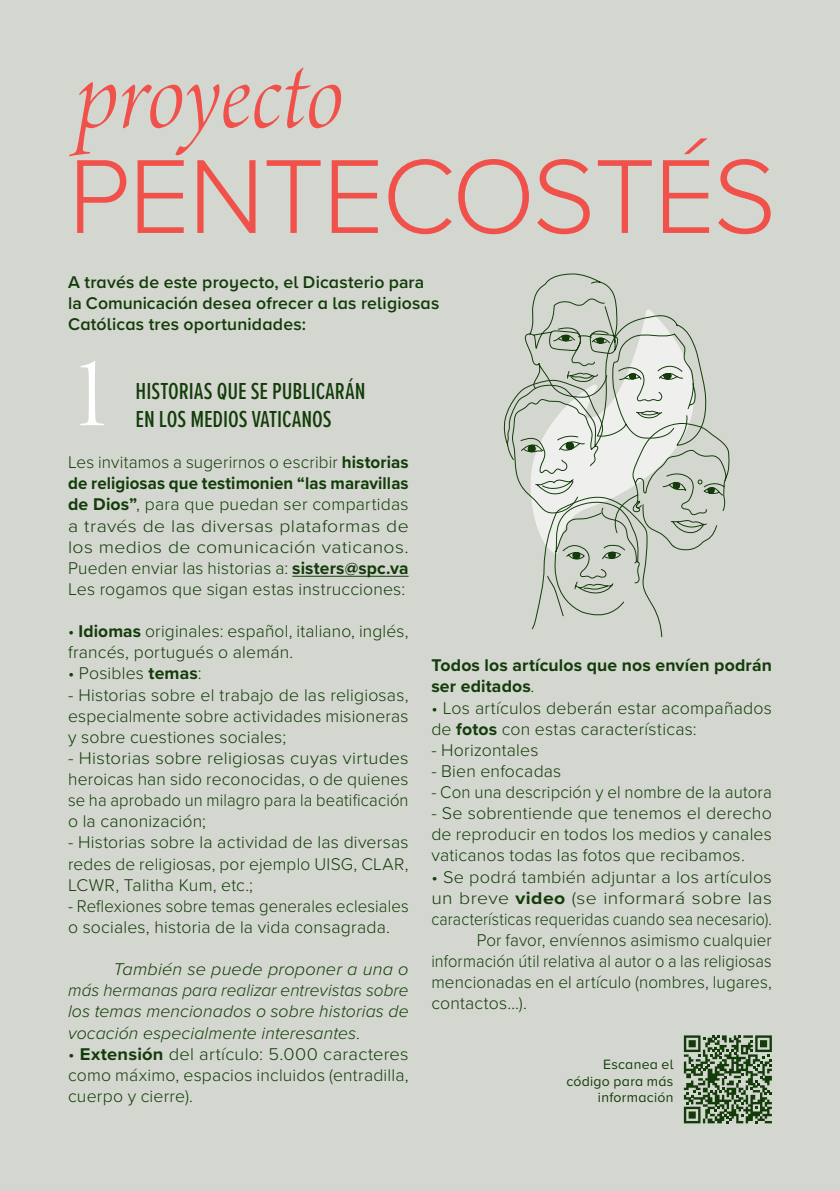
<style>
.page{position:relative;width:840px;height:1191px;background:#fff}
.page>*{position:absolute;margin:0;border:0;box-sizing:border-box;transform-origin:0 0}
.t1{font:300 109px "Proxima Nova";letter-spacing:-.015em;color:#f0524b}
.t2{font:106px "Arno Pro Light Display";color:#fff}
.t3{font:105.6px "Arno Pro Light Italic Display";letter-spacing:-.005em;color:#f0524b}
.t4{font:500 24px "Proxima Nova Ex Cn";color:#133c0a}
.t5{font:300 17.6px/21.2px "Proxima Nova";letter-spacing:.01em;color:#133c0a;text-align:justify}
.t6{font:300 17.6px/21.2px "Proxima Nova";letter-spacing:.01em;color:#133c0a;text-align:justify;scale:.96 1}
.t7{font:italic 300 17.6px/21.2px "Proxima Nova";letter-spacing:.005em;color:#133c0a;text-align:justify}
.t8{font:300 17.6px/21.2px "Proxima Nova";letter-spacing:.01em;color:#133c0a;text-align:justify;scale:1.05 1}
.t9{font:600 17.6px/21.2px "Proxima Nova";letter-spacing:.01em;color:#133c0a}
.t10{font:300 17.6px/21.2px "Proxima Nova";letter-spacing:.01em;color:#133c0a;text-align:justify;scale:1.04 1}
.t11{font:300 17.6px/21.2px "Proxima Nova";letter-spacing:.01em;color:#133c0a;scale:.95 1}
.t12{font:700 17.6px/21.2px "Proxima Nova";letter-spacing:.01em;color:#133c0a}
.t13{font:14px/16.8px "Proxima Nova";letter-spacing:.02em;color:#133c0a;text-align:right}
.s1{font-weight:700}
.s2{font-weight:300}
</style>
<div class="page">
<div style="left:0;top:0;width:839px;height:1191px;background:#d4d7cf"></div>
<hr style="left:292px;top:576px;width:116px;height:1px;background:#133c0a">
<svg style="left:503px;top:273px;width:226px;height:364px"></svg>
<svg style="left:683px;top:1035px;width:88px;height:88px"></svg>
<p class="t3" style="left:76px;top:36px;width:270px">proyecto</p>
<p class="t1" style="left:68px;top:115px;width:709px">PENTECOSTÉS</p>
<p class="t9" style="left:68px;top:270px;width:372px">A través de este proyecto, el Dicasterio para la Comunicación desea ofrecer a las religiosas<br>Católicas tres oportunidades:</p>
<p class="t2" style="left:68px;top:336px;width:48px">1</p>
<p class="t4" style="left:135px;top:373px;width:231px">HISTORIAS QUE SE PUBLICARÁN</p>
<p class="t4" style="left:135px;top:402px;width:197px">EN LOS MEDIOS VATICANOS</p>
<p class="t5" style="left:68px;top:451px;width:342px">Les invitamos a sugerirnos o escribir <span class="s1">historias de religiosas que testimonien “las maravillas de Dios”</span>, para que puedan ser compartidas a través de las diversas plataformas de los medios de comunicación vaticanos.<br>Pueden enviar las historias a: <span class="s1">sisters@spc.va </span>Les rogamos que sigan estas instrucciones:</p>
<p class="t5" style="left:68px;top:620px;width:342px">• <span class="s1">Idiomas</span> originales: español, italiano, inglés, francés, portugués o alemán.</p>
<p class="t5" style="left:68px;top:662px;width:135px">• Posibles <span class="s1">temas</span>:</p>
<p class="t5" style="left:68px;top:683px;width:342px">- Historias sobre el trabajo de las religiosas, especialmente sobre actividades misioneras y sobre cuestiones sociales;</p>
<p class="t8" style="left:68px;top:746px;width:325px">- Historias sobre religiosas cuyas virtudes heroicas han sido reconocidas, o de quienes se ha aprobado un milagro para la beatificación o la canonización;</p>
<p class="t5" style="left:68px;top:831px;width:342px">- Historias sobre la actividad de las diversas redes de religiosas, por ejemplo UISG, CLAR, LCWR, Talitha Kum, etc.;</p>
<p class="t11" style="left:68px;top:894px;width:360px">- Reflexiones sobre temas generales eclesiales o sociales, historia de la vida consagrada.</p>
<p class="t7" style="left:68px;top:957px;width:342px;text-indent:45px">También se puede proponer a una o más hermanas para realizar entrevistas sobre los temas mencionados o sobre historias de vocación especialmente interesantes.</p>
<p class="t10" style="left:68px;top:1042px;width:329px">• <span class="s1">Extensión</span> del artículo: 5.000 caracteres como máximo, espacios incluidos (entradilla, cuerpo y cierre).</p>
<p class="t12" style="left:431px;top:654px;width:342px">Todos los artículos que nos envíen podrán ser editados<span class="s2">.</span></p>
<p class="t5" style="left:431px;top:696px;width:342px">• Los artículos deberán estar acompañados de <span class="s1">fotos</span> con estas características:</p>
<p class="t5" style="left:431px;top:738px;width:109px">- Horizontales</p>
<p class="t5" style="left:431px;top:759px;width:131px">- Bien enfocadas</p>
<p class="t6" style="left:431px;top:780px;width:356px">- Con una descripción y el nombre de la autora</p>
<p class="t5" style="left:431px;top:801px;width:342px">- Se sobrentiende que tenemos el derecho de reproducir en todos los medios y canales vaticanos todas las fotos que recibamos.</p>
<p class="t5" style="left:431px;top:865px;width:342px">• Se podrá también adjuntar a los artículos un breve <span class="s1">video</span> (se informará sobre las características requeridas cuando sea necesario).</p>
<p class="t6" style="left:431px;top:928px;width:356px;text-indent:45px">Por favor, envíennos asimismo cualquier información útil relativa al autor o a las religiosas mencionadas en el artículo (nombres, lugares, contactos…).</p>
<p class="t13" style="left:566px;top:1055px;width:109px">Escanea el código para más información</p>
</div>
